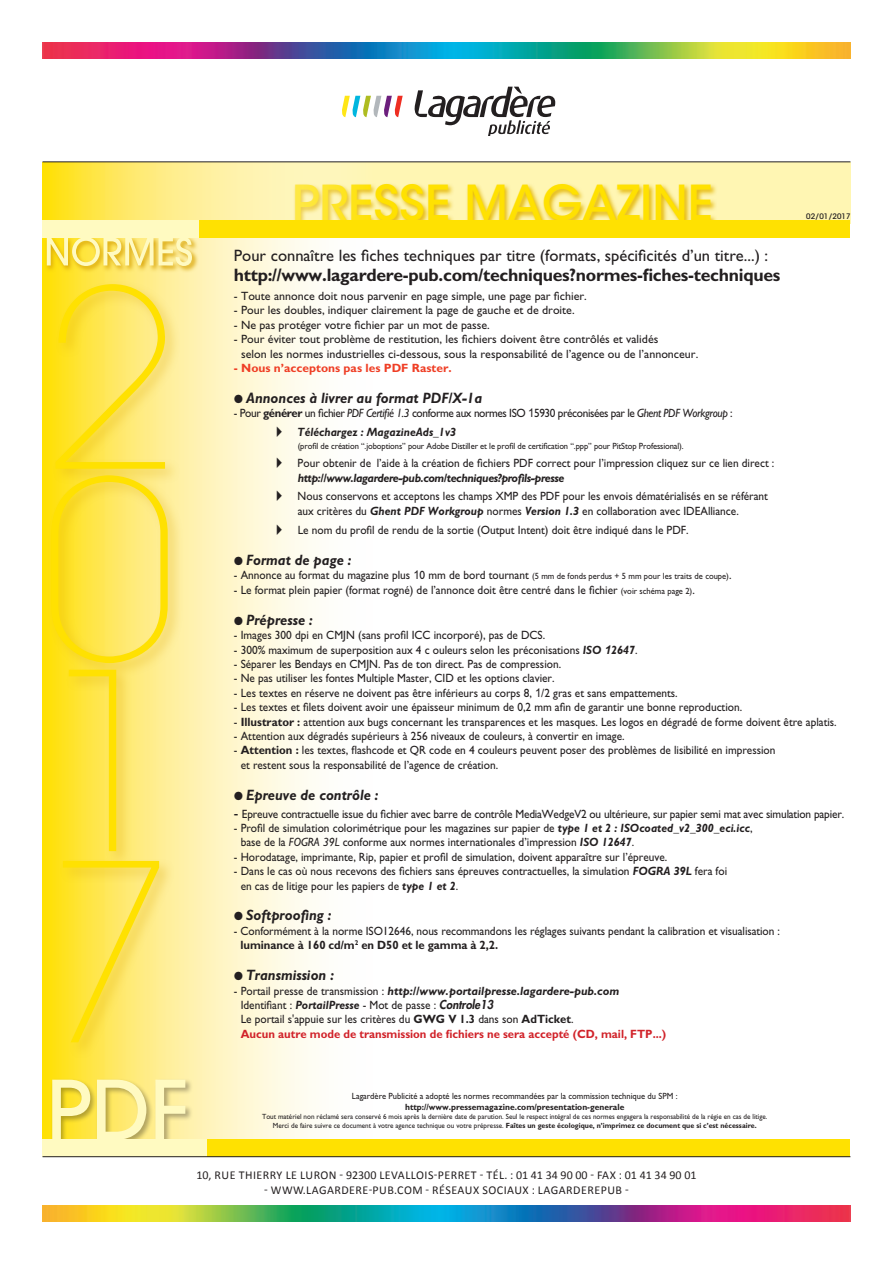
<style>
.page{position:relative;width:893px;height:1263px;background:#fff}
.page>*{position:absolute;margin:0;border:0;box-sizing:border-box;transform-origin:0 0}
.t1{font:200 245.1px/191.2px "ITC Avant Garde Std";color:#ffe101;text-align:justify}
.t2{font:500 47.85px "ITC Avant Garde Std";color:#ffe101}
.t3{font:700 18px "Gill Sans Std";letter-spacing:-.015em;color:#231f20}
.t4{font:16.5px "Gill Sans Std";color:#231f20}
.t5{font:italic 700 15px "Gill Sans Std";color:#231f20;scale:.94 1}
.t6{font:12px/14.4px "Gill Sans Std";color:#231f20;scale:.94 1}
.t7{font:12px/14.4px "Gill Sans Std";color:#231f20}
.t8{font:12px "Calibri";letter-spacing:.04em;color:#231f20}
.t9{font:12px "Gill Sans Std";letter-spacing:-.035em;color:#231f20;scale:.94 1}
.t10{font:italic 700 12px "Gill Sans Std";letter-spacing:-.035em;color:#231f20}
.t11{font:700 12px "Gill Sans Std";color:#ef3e25}
.t12{font:italic 700 12px "Gill Sans Std";color:#231f20;scale:.94 1}
.t13{font:12px "European Pi Three";color:#231f20;scale:.94 1}
.t14{font:9px "Gill Sans Std";letter-spacing:-.01em;color:#231f20;scale:.94 1}
.t15{font:700 9px "Gill Sans Std";color:#231f20;scale:.94 1}
.t16{font:7.5px/9px "Gill Sans Std";color:#231f20;text-align:center;scale:.94 1}
.t17{font:500 7.5px "ITC Avant Garde Std";color:#231f20}
.s1{font-family:"European Pi Three";font-weight:400;font-style:normal;font-size:12px}
.s2{font-weight:700}
.s3{font-style:italic}
.s4{font-family:"Arial"}
.s5{font-weight:700;font-style:italic}
.s6{font-size:9px}
.s7{font-family:"Arial";font-weight:700;font-style:italic}
.s8{font-size:15px}
.s9{font-family:"Futura Std";font-weight:800;font-style:italic}
.s10{font-weight:700;color:#d1232a}
</style>
<div class="page">
<svg style="left:372px;top:162px;width:478px;height:58px;background:#f9ea96"></svg>
<svg style="left:43px;top:162px;width:329px;height:977px"></svg>
<div style="left:43px;top:1139px;width:807px;height:17px;background:#ffe101"></div>
<div style="left:47px;top:281px;width:137px;height:778px;background:#dba80c;opacity:.35"></div>
<img style="left:43px;top:43px;width:807px;height:15px">
<img style="left:43px;top:1205px;width:807px;height:16px">
<hr style="left:43px;top:161px;width:807px;height:1px;background:#231f20">
<div style="left:43px;top:220px;width:807px;height:18px;background:#ffe101"></div>
<svg style="left:45px;top:238px;width:154px;height:35px"></svg>
<svg style="left:47px;top:238px;width:145px;height:28px;background:#f7e278"></svg>
<div style="left:51px;top:1078px;width:142px;height:69px;background:#231f20;opacity:.35"></div>
<svg style="left:52px;top:1080px;width:133px;height:59px;background:#f5e789"></svg>
<div style="left:43px;top:1139px;width:164px;height:17px;background:#fffac1"></div>
<hr style="left:43px;top:1156px;width:807px;height:1px;background:#231f20">
<div style="left:43px;top:220px;width:156px;height:18px;background:#fffac1"></div>
<svg style="left:414px;top:87px;width:141px;height:49px"></svg>
<svg style="left:342px;top:96px;width:61px;height:21px"></svg>
<h1 class="t1" style="left:41px;top:291px;width:138px">2<br>0<br>1<br>7</h1>
<h2 class="t2" style="left:292px;top:173px;width:423px">PRESSE MAGAZINE</h2>
<p class="t17" style="left:806px;top:212px;width:46px">02/01/2017</p>
<h3 class="t4" style="left:234px;top:246px;width:536px">Pour connaître les fiches techniques par titre (formats, spécificités d’un titre...) :</h3>
<h3 class="t3" style="left:234px;top:265px;width:548px">http://www.lagardere-pub.com/techniques?normes-fiches-techniques</h3>
<p class="t7" style="left:234px;top:289px;width:355px">- Toute annonce doit nous parvenir en page simple, une page par fichier.</p>
<p class="t7" style="left:234px;top:303px;width:342px">- Pour les doubles, indiquer clairement la page de gauche et de droite.</p>
<p class="t7" style="left:234px;top:318px;width:257px">- Ne pas protéger votre fichier par un mot de passe.</p>
<p class="t7" style="left:241px;top:332px;width:459px;text-indent:-7px">- Pour éviter tout problème de restitution, les fichiers doivent être contrôlés et validés<br>selon les normes industrielles ci-dessous, sous la responsabilité de l’agence ou de l’annonceur.</p>
<p class="t11" style="left:234px;top:361px;width:219px">- Nous n’acceptons pas les PDF Raster.</p>
<p class="t5" style="left:234px;top:389px;width:266px"><span class="s1">P</span> Annonces à livrer au format PDF/X-1a</p>
<p class="t9" style="left:234px;top:406px;width:532px">- Pour <span class="s2">générer</span> un fichier <span class="s3">PDF Certifié 1.3</span> conforme aux normes ISO <span class="s4">1</span>5930 préconisées par le <span class="s3">Ghent PDF Workgroup</span> :</p>
<p class="t13" style="left:276px;top:424px;width:8px">A</p>
<p class="t12" style="left:298px;top:425px;width:170px">Téléchargez : MagazineAds_1v3</p>
<p class="t14" style="left:298px;top:440px;width:412px">(profil de création “.joboptions” pour Adobe Distiller et le profil de certification “.ppp” pour PitStop Professional).</p>
<p class="t13" style="left:276px;top:455px;width:8px">A</p>
<p class="t6" style="left:298px;top:456px;width:509px">Pour obtenir de l’aide à la création de fichiers PDF correct pour l’impression cliquez sur ce lien direct :</p>
<p class="t10" style="left:298px;top:471px;width:268px">http://www.lagardere-pub.com/techniques?profils-presse</p>
<p class="t13" style="left:276px;top:488px;width:8px">A</p>
<p class="t6" style="left:298px;top:489px;width:502px">Nous conservons et acceptons les champs XMP des PDF pour les envois dématérialisés en se référant aux critères du <span class="s5">Ghent PDF Workgroup</span> normes <span class="s5">Version 1.3</span> en collaboration avec IDEAlliance.</p>
<p class="t13" style="left:276px;top:522px;width:8px">A</p>
<p class="t6" style="left:298px;top:523px;width:417px">Le nom du profil de rendu de la sortie (Output Intent) doit être indiqué dans le PDF.</p>
<p class="t5" style="left:234px;top:551px;width:127px"><span class="s1">P</span> Format de page :</p>
<p class="t6" style="left:234px;top:568px;width:531px">- Annonce au format du magazine plus <span class="s4">1</span>0 mm de bord tournant <span class="s6">(5 mm de fonds perdus + 5 mm pour les traits de coupe)</span>.</p>
<p class="t6" style="left:234px;top:583px;width:492px">- Le format plein papier (format rogné) de l’annonce doit être centré dans le fichier <span class="s6">(voir schéma page 2)</span>.</p>
<p class="t5" style="left:234px;top:611px;width:86px"><span class="s1">P</span> Prépresse :</p>
<p class="t6" style="left:234px;top:628px;width:333px">- Images 300 dpi en CMJN (sans profil ICC incorporé), pas de DCS.</p>
<p class="t6" style="left:234px;top:642px;width:431px">- 300% maximum de superposition aux 4 c ouleurs selon les préconisations <span class="s5">ISO</span> <span class="s7">1</span><span class="s5">2647</span>.</p>
<p class="t6" style="left:234px;top:657px;width:350px">- Séparer les Bendays en CMJN. Pas de ton direct. Pas de compression.</p>
<p class="t6" style="left:234px;top:671px;width:343px">- Ne pas utiliser les fontes Multiple Master, CID et les options clavier.</p>
<p class="t6" style="left:234px;top:686px;width:474px">- Les textes en réserve ne doivent pas être inférieurs au corps 8, <span class="s4">1</span>/2 gras et sans empattements.</p>
<p class="t6" style="left:234px;top:700px;width:542px">- Les textes et filets doivent avoir une épaisseur minimum de 0,2 mm afin de garantir une bonne reproduction.</p>
<p class="t6" style="left:234px;top:714px;width:643px">- <span class="s2">Illustrator :</span> attention aux bugs concernant les transparences et les masques. Les logos en dégradé de forme doivent être aplatis.</p>
<p class="t6" style="left:234px;top:729px;width:417px">- Attention aux dégradés supérieurs à 256 niveaux de couleurs, à convertir en image.</p>
<p class="t6" style="left:241px;top:743px;width:570px;text-indent:-7px">- <span class="s2">Attention :</span> les textes, flashcode et QR code en 4 couleurs peuvent poser des problèmes de lisibilité en impression et restent sous la responsabilité de l’agence de création.</p>
<p class="t5" style="left:234px;top:786px;width:155px"><span class="s1">P</span> Epreuve de contrôle :</p>
<p class="t6" style="left:234px;top:806px;width:651px"><span class="s8">-</span> Epreuve contractuelle issue du fichier avec barre de contrôle MediaWedgeV2 ou ultérieure, sur papier semi mat avec simulation papier.</p>
<p class="t6" style="left:241px;top:821px;width:546px;text-indent:-7px">- Profil de simulation colorimétrique pour les magazines sur papier de <span class="s5">type 1 et 2 : ISOcoated_v2_300_eci.icc</span>, base de la <span class="s3">FOGRA 39L</span> conforme aux normes internationales d’impression <span class="s5">ISO 12647</span>.</p>
<p class="t6" style="left:234px;top:850px;width:463px">- Horodatage, imprimante, Rip, papier et profil de simulation, doivent apparaître sur l’épreuve.</p>
<p class="t6" style="left:241px;top:864px;width:519px;text-indent:-7px">- Dans le cas où nous recevons des fichiers sans épreuves contractuelles, la simulation <span class="s5">FOGRA 39L</span> fera foi en cas de litige pour les papiers de <span class="s5">type 1 et 2</span>.</p>
<p class="t5" style="left:234px;top:907px;width:105px"><span class="s1">P</span> Softproofing :</p>
<p class="t6" style="left:241px;top:924px;width:575px;text-indent:-7px">- Conformément à la norme ISO12646, nous recommandons les réglages suivants pendant la calibration et visualisation : <span class="s2">luminance à 160 cd/m</span><sup>2</sup> <span class="s2">en D50 et le gamma à 2,2.</span></p>
<p class="t5" style="left:234px;top:966px;width:108px"><span class="s1">P</span> Transmission :</p>
<p class="t6" style="left:241px;top:983px;width:454px;text-indent:-7px">- Portail presse de transmission : <span class="s5">http://www.portailpresse.lagardere-pub.com </span>Identifiant : <span class="s5">PortailPresse</span> - Mot de passe : <span class="s9">Controle13<br></span>Le portail s'appuie sur les critères du <span class="s2">GWG V 1.3</span> dans son <span class="s2">AdTicket</span>.<br><span class="s10">Aucun autre mode de transmission de fichiers ne sera accepté (CD, mail, FTP...)</span></p>
<p class="t14" style="left:352px;top:1090px;width:348px">Lagardère Publicité a adopté les normes recommandées par la commission technique du SPM :</p>
<p class="t15" style="left:405px;top:1101px;width:235px">http://www.pressemagazine.com/presentation-generale</p>
<p class="t16" style="left:262px;top:1111px;width:539px">Tout matériel non réclamé sera conservé 6 mois après la dernière date de parution. Seul le respect intégral de ces normes engagera la responsabilité de la régie en cas de litige.<br>Merci de faire suivre ce document à votre agence technique ou votre prépresse. <span class="s2">Faîtes un geste écologique, n’imprimez ce document que si c’est nécessaire.</span></p>
<p class="t8" style="left:196px;top:1168px;width:502px">10, RUE THIERRY LE LURON - 92300 LEVALLOIS-PERRET - TÉL. : 01 41 34 90 00 - FAX : 01 41 34 90 01</p>
<p class="t8" style="left:264px;top:1182px;width:366px">- WWW.LAGARDERE-PUB.COM - RÉSEAUX SOCIAUX : LAGARDEREPUB -</p>
</div>
